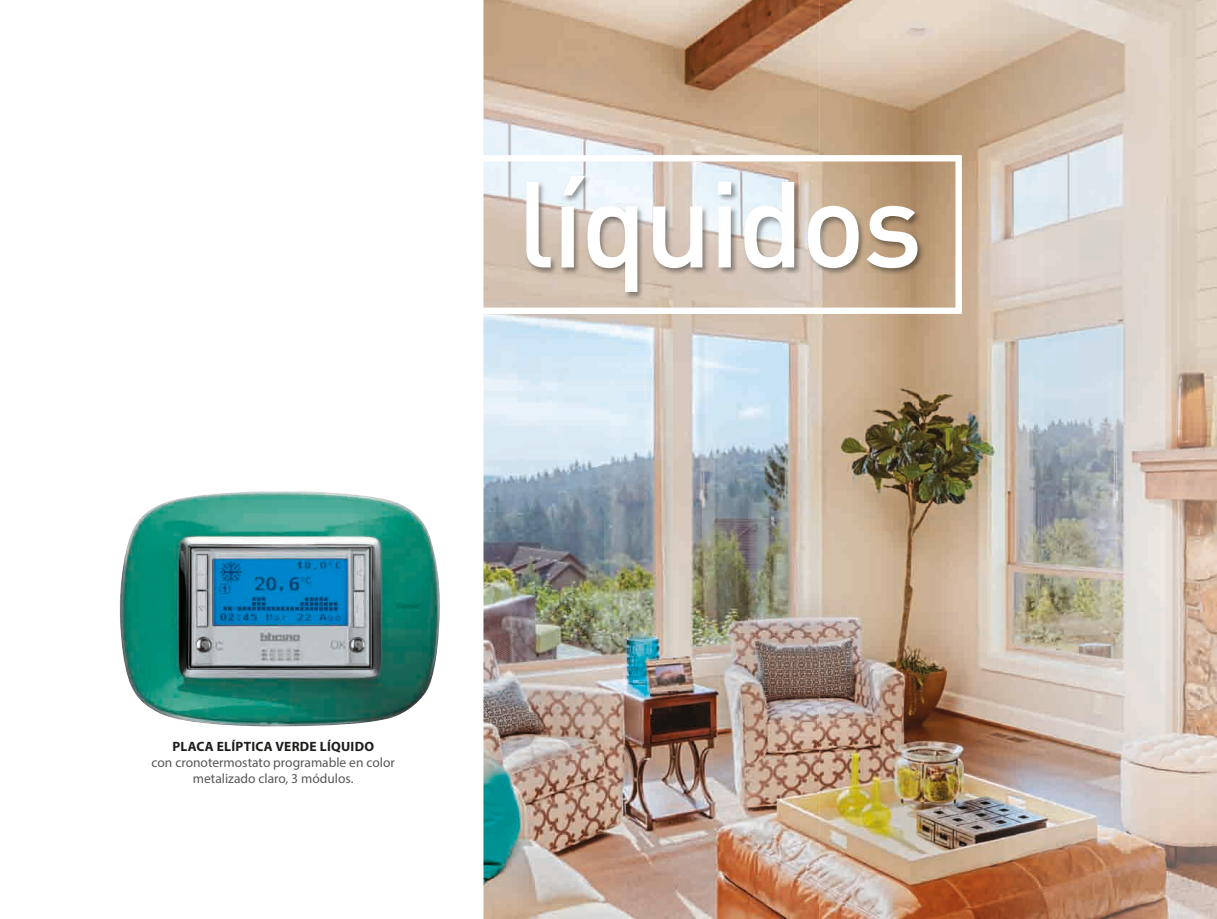
<style>
.page{position:relative;width:1217px;height:919px;background:#fff}
.page>*{position:absolute;margin:0;border:0;box-sizing:border-box;transform-origin:0 0}
.t1{font:500 120px "DIN Pro";letter-spacing:-.025em;color:#fff}
.t2{font:13.5px/16.2px "Myriad Pro";color:#575756;text-align:center}
.t3{font:700 13.5px "Myriad Pro";letter-spacing:.02em;color:#1d1d1b}
</style>
<div class="page">
<img style="left:483px;top:0;width:336px;height:918px">
<svg style="left:483px;top:155px;width:336px;height:159px"></svg>
<img style="left:1216px;top:0;width:1px;height:918px">
<img style="left:819px;top:0;width:380px;height:203px">
<img style="left:918px;top:203px;width:281px;height:715px">
<img style="left:819px;top:314px;width:99px;height:604px">
<img style="left:819px;top:155px;width:142px;height:159px">
<svg style="left:1199px;top:0;width:17px;height:918px;background:#d6c1af"></svg>
<img style="left:120px;top:491px;width:319px;height:235px">
<img style="left:525px;top:175px;width:399px;height:124px">
<h1 class="t1" style="left:517px;top:142px;width:407px">líquidos</h1>
<p class="t3" style="left:172px;top:737px;width:203px">PLACA ELÍPTICA VERDE LÍQUIDO</p>
<p class="t2" style="left:151px;top:754px;width:245px">con cronotermostato programable en color metalizado claro, 3 módulos.</p>
</div>
